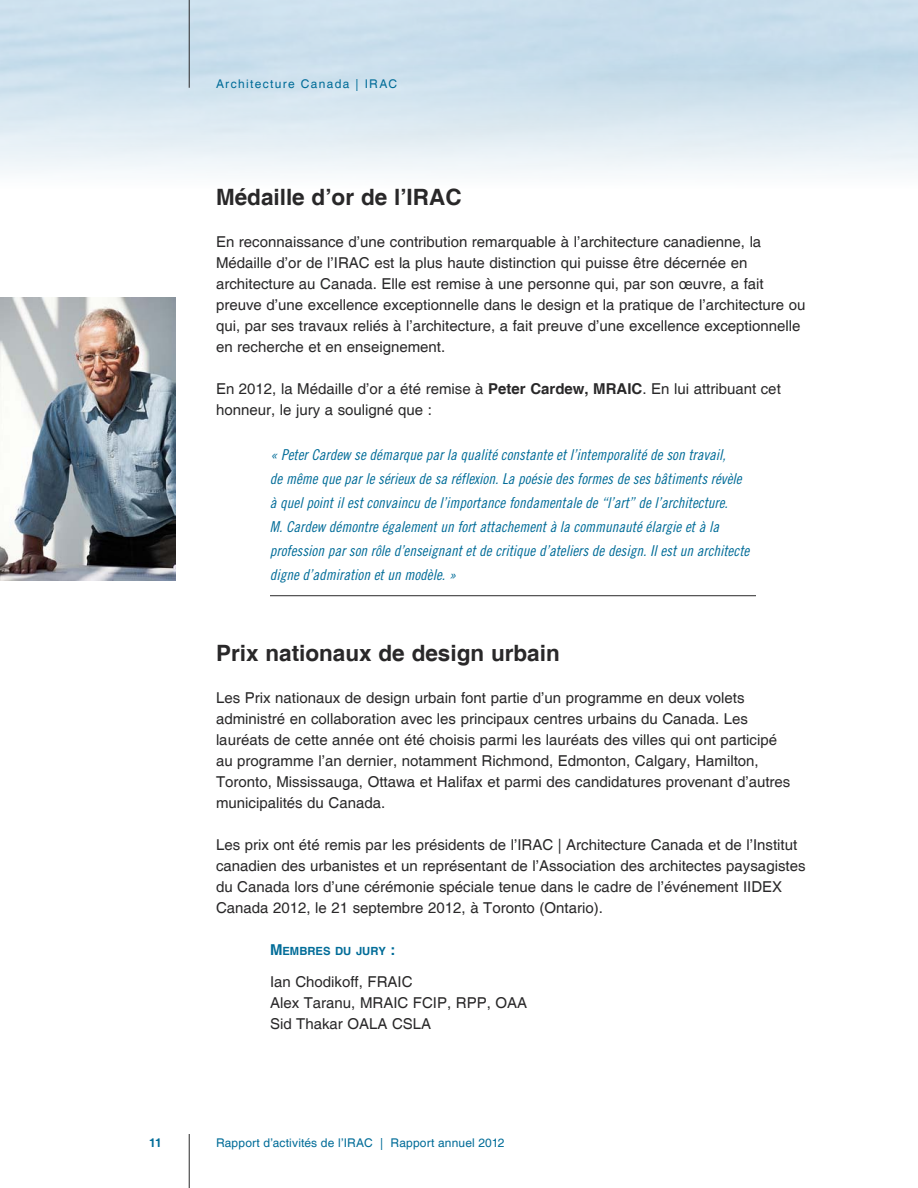
<style>
.page{position:relative;width:918px;height:1188px;background:#fff}
.page>*{position:absolute;margin:0;border:0;box-sizing:border-box;transform-origin:0 0}
.t1{font:700 22.5px "Helvetica";color:#292829}
.t2{font:15px/21px "Helvetica";color:#292829}
.t3{font:15px/24px "Trade Gothic Cond Eighteen Obl";color:#006c98}
.t4{font:12px "Helvetica";letter-spacing:.015em;color:#006c98}
.t5{font:12px "Helvetica";letter-spacing:.11em;color:#006c98}
.t6{font:700 12px "Helvetica";color:#006c98}
.t7{font:700 11.25px "Helvetica";color:#006c98}
.s1{font-weight:700}
.s2{font-size:15px}
</style>
<div class="page">
<hr style="left:189px;top:0;width:1px;height:88px;background:#292829">
<hr style="left:189px;top:1134px;width:1px;height:54px;background:#292829">
<hr style="left:270px;top:595px;width:486px;height:1px;background:#292829">
<img style="left:0;top:297px;width:175px;height:283px">
<p class="t5" style="left:216px;top:77px;width:183px">Architecture Canada | IRAC</p>
<h1 class="t1" style="left:216px;top:184px;width:247px">Médaille d’or de l’IRAC</h1>
<p class="t2" style="left:216px;top:232px;width:591px">En reconnaissance d’une contribution remarquable à l’architecture canadienne, la Médaille d’or de l’IRAC est la plus haute distinction qui puisse être décernée en architecture au Canada. Elle est remise à une personne qui, par son œuvre, a fait preuve d’une excellence exceptionnelle dans le design et la pratique de l’architecture ou qui, par ses travaux reliés à l’architecture, a fait preuve d’une excellence exceptionnelle en recherche et en enseignement.</p>
<p class="t2" style="left:216px;top:379px;width:566px">En 2012, la Médaille d’or a été remise à <span class="s1">Peter Cardew, MRAIC</span>. En lui attribuant cet honneur, le jury a souligné que :</p>
<p class="t3" style="left:270px;top:443px;width:481px">« Peter Cardew se démarque par la qualité constante et l’intemporalité de son travail,<br>de même que par le sérieux de sa réflexion. La poésie des formes de ses bâtiments révèle à quel point il est convaincu de l’importance fondamentale de “l’art” de l’architecture.<br>M. Cardew démontre également un fort attachement à la communauté élargie et à la profession par son rôle d’enseignant et de critique d’ateliers de design. Il est un architecte digne d’admiration et un modèle. »</p>
<h1 class="t1" style="left:216px;top:640px;width:345px">Prix nationaux de design urbain</h1>
<p class="t2" style="left:216px;top:688px;width:576px">Les Prix nationaux de design urbain font partie d’un programme en deux volets administré en collaboration avec les principaux centres urbains du Canada. Les lauréats de cette année ont été choisis parmi les lauréats des villes qui ont participé au programme l’an dernier, notamment Richmond, Edmonton, Calgary, Hamilton, Toronto, Mississauga, Ottawa et Halifax et parmi des candidatures provenant d’autres municipalités du Canada.</p>
<p class="t2" style="left:216px;top:835px;width:591px">Les prix ont été remis par les présidents de l’IRAC | Architecture Canada et de l’Institut canadien des urbanistes et un représentant de l’Association des architectes paysagistes du Canada lors d’une cérémonie spéciale tenue dans le cadre de l’événement IIDEX Canada 2012, le 21 septembre 2012, à Toronto (Ontario).</p>
<p class="t7" style="left:270px;top:945px;width:127px"><span class="s2">M</span>EMBRES DU JURY <span class="s2">:</span></p>
<p class="t2" style="left:270px;top:972px;width:259px">Ian Chodikoff, FRAIC<br>Alex Taranu, MRAIC FCIP, RPP, OAA<br>Sid Thakar OALA CSLA</p>
<p class="t6" style="left:149px;top:1135px;width:14px">11</p>
<p class="t4" style="left:216px;top:1136px;width:290px">Rapport d’activités de l’IRAC | Rapport annuel 2012</p>
</div>
